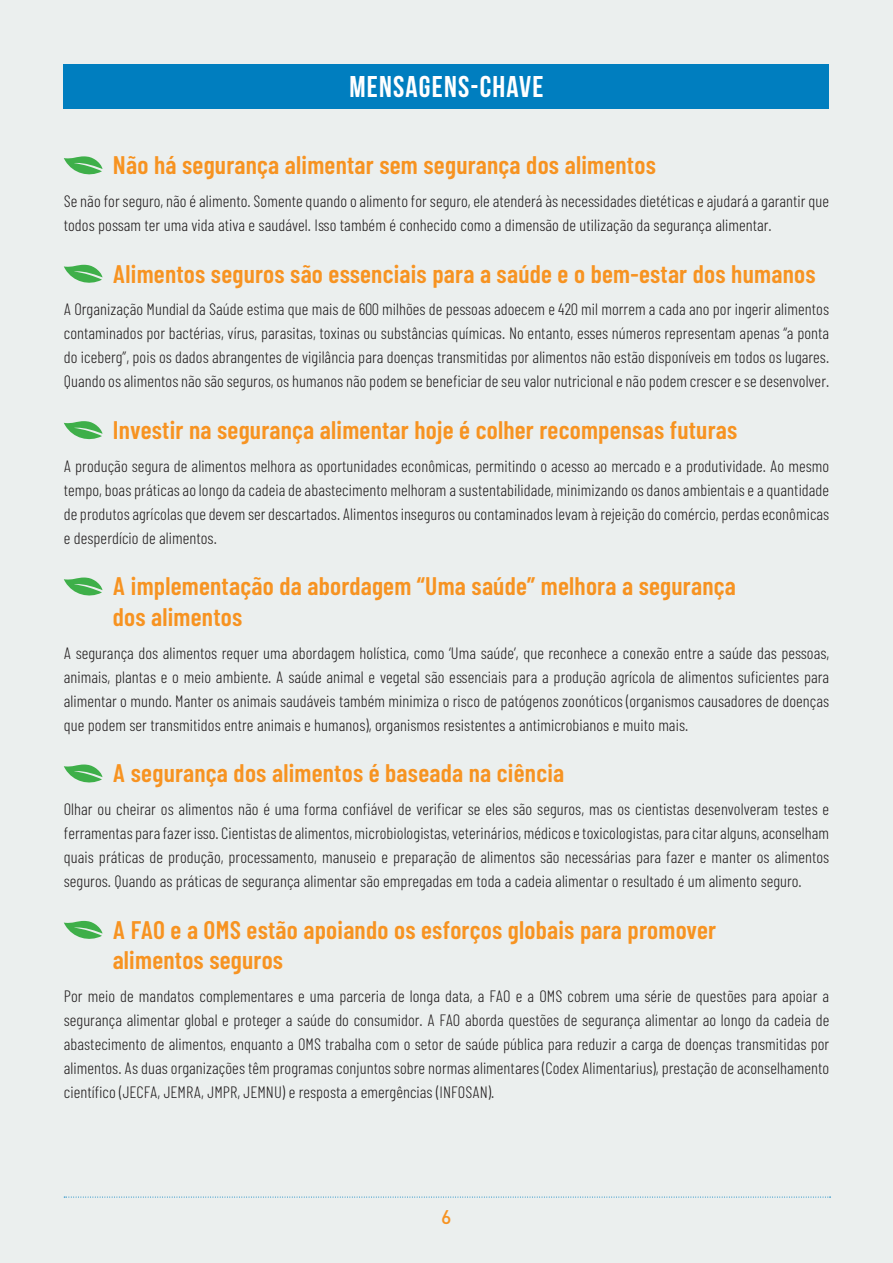
<style>
.page{position:relative;width:893px;height:1263px;background:#ebefee}
.page>*{position:absolute;margin:0;border:0;box-sizing:border-box;transform-origin:0 0}
.Txt_stripe{font:700 30px "Bebas Neue";letter-spacing:.04em;color:#fff}
.Title_2{font:600 25.5px/30.6px "Barlow Condensed";letter-spacing:.01em;color:#f79321}
.t1{font:500 19.5px "DIN Pro";color:#f79321}
.Txt{font:300 16.5px/24px "Barlow Condensed";letter-spacing:.005em;color:#231f20;text-align:justify}
</style>
<div class="page">
<svg style="left:64px;top:1197px;width:767px;height:1px"></svg>
<div style="left:64px;top:64px;width:765px;height:44px;background:#007ebf"></div>
<svg style="left:64px;top:156px;width:38px;height:18px"></svg>
<svg style="left:64px;top:265px;width:38px;height:18px"></svg>
<svg style="left:64px;top:421px;width:38px;height:18px"></svg>
<svg style="left:64px;top:577px;width:38px;height:18px"></svg>
<svg style="left:64px;top:764px;width:38px;height:18px"></svg>
<svg style="left:64px;top:921px;width:38px;height:18px"></svg>
<p class="Txt_stripe" style="left:349px;top:70px;width:196px">MENSAGENS-CHAVE</p>
<p class="Title_2" style="left:113px;top:149px;width:544px">Não há segurança alimentar sem segurança dos alimentos</p>
<p class="Txt" style="left:64px;top:188px;width:767px">Se não for seguro, não é alimento. Somente quando o alimento for seguro, ele atenderá às necessidades dietéticas e ajudará a garantir que todos possam ter uma vida ativa e saudável. Isso também é conhecido como a dimensão de utilização da segurança alimentar.</p>
<p class="Title_2" style="left:113px;top:258px;width:704px">Alimentos seguros são essenciais para a saúde e o bem-estar dos humanos</p>
<p class="Txt" style="left:64px;top:297px;width:767px">A Organização Mundial da Saúde estima que mais de 600 milhões de pessoas adoecem e 420 mil morrem a cada ano por ingerir alimentos contaminados por bactérias, vírus, parasitas, toxinas ou substâncias químicas. No entanto, esses números representam apenas “a ponta do iceberg”, pois os dados abrangentes de vigilância para doenças transmitidas por alimentos não estão disponíveis em todos os lugares.<br>Quando os alimentos não são seguros, os humanos não podem se beneficiar de seu valor nutricional e não podem crescer e se desenvolver.</p>
<p class="Title_2" style="left:113px;top:414px;width:626px">Investir na segurança alimentar hoje é colher recompensas futuras</p>
<p class="Txt" style="left:64px;top:453px;width:767px">A produção segura de alimentos melhora as oportunidades econômicas, permitindo o acesso ao mercado e a produtividade. Ao mesmo tempo, boas práticas ao longo da cadeia de abastecimento melhoram a sustentabilidade, minimizando os danos ambientais e a quantidade de produtos agrícolas que devem ser descartados. Alimentos inseguros ou contaminados levam à rejeição do comércio, perdas econômicas e desperdício de alimentos.</p>
<p class="Title_2" style="left:113px;top:570px;width:625px">A implementação da abordagem “Uma saúde” melhora a segurança dos alimentos</p>
<p class="Txt" style="left:64px;top:640px;width:767px">A segurança dos alimentos requer uma abordagem holística, como ‘Uma saúde’, que reconhece a conexão entre a saúde das pessoas, animais, plantas e o meio ambiente. A saúde animal e vegetal são essenciais para a produção agrícola de alimentos suficientes para alimentar o mundo. Manter os animais saudáveis também minimiza o risco de patógenos zoonóticos (organismos causadores de doenças que podem ser transmitidos entre animais e humanos), organismos resistentes a antimicrobianos e muito mais.</p>
<p class="Title_2" style="left:113px;top:757px;width:453px">A segurança dos alimentos é baseada na ciência</p>
<p class="Txt" style="left:64px;top:797px;width:767px">Olhar ou cheirar os alimentos não é uma forma confiável de verificar se eles são seguros, mas os cientistas desenvolveram testes e ferramentas para fazer isso. Cientistas de alimentos, microbiologistas, veterinários, médicos e toxicologistas, para citar alguns, aconselham quais práticas de produção, processamento, manuseio e preparação de alimentos são necessárias para fazer e manter os alimentos seguros. Quando as práticas de segurança alimentar são empregadas em toda a cadeia alimentar o resultado é um alimento seguro.</p>
<p class="Title_2" style="left:113px;top:914px;width:605px">A FAO e a OMS estão apoiando os esforços globais para promover alimentos seguros</p>
<p class="Txt" style="left:64px;top:983px;width:767px">Por meio de mandatos complementares e uma parceria de longa data, a FAO e a OMS cobrem uma série de questões para apoiar a segurança alimentar global e proteger a saúde do consumidor. A FAO aborda questões de segurança alimentar ao longo da cadeia de abastecimento de alimentos, enquanto a OMS trabalha com o setor de saúde pública para reduzir a carga de doenças transmitidas por alimentos. As duas organizações têm programas conjuntos sobre normas alimentares (Codex Alimentarius), prestação de aconselhamento científico (JECFA, JEMRA, JMPR, JEMNU) e resposta a emergências (INFOSAN).</p>
<p class="t1" style="left:441px;top:1204px;width:12px">6</p>
</div>
